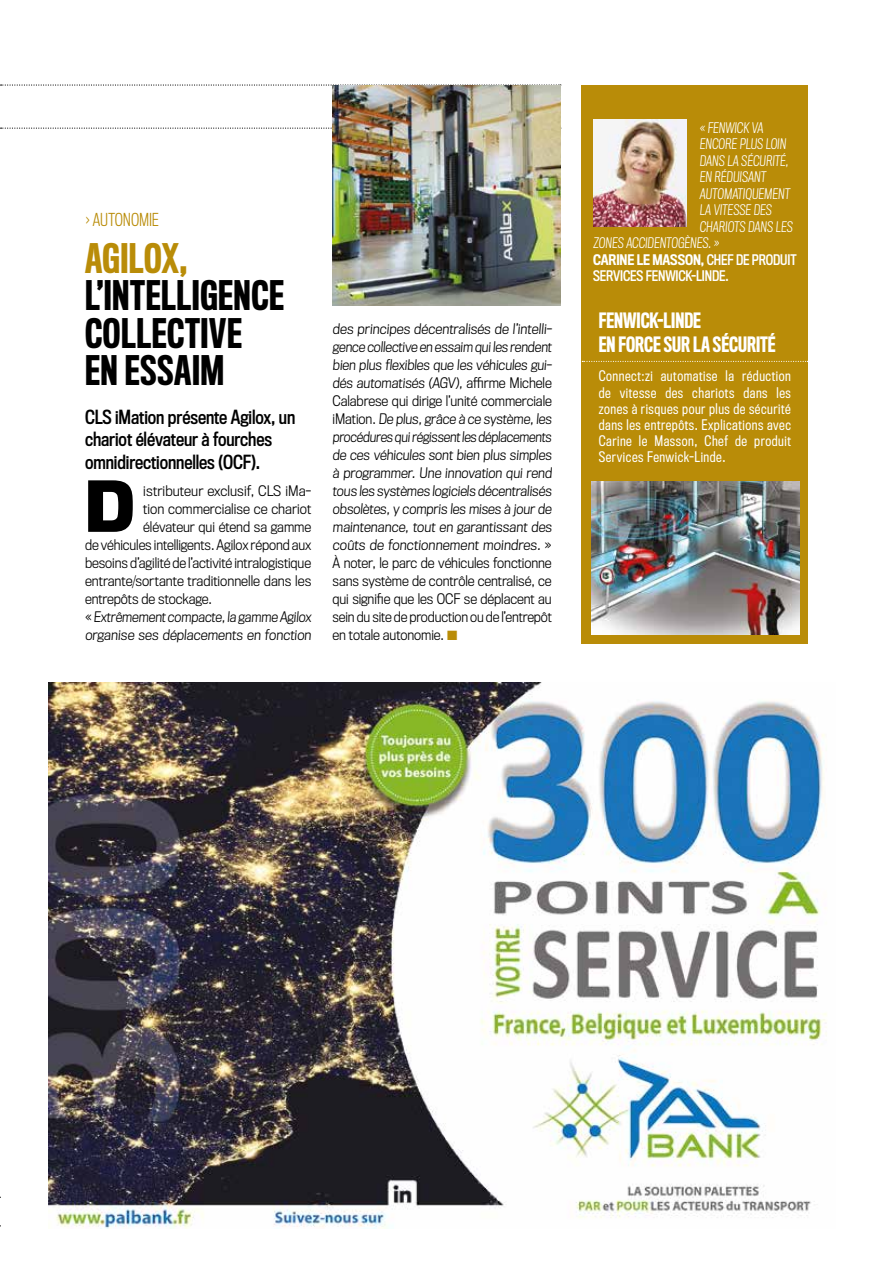
<style>
.page{position:relative;width:893px;height:1263px;background:#fff}
.page>*{position:absolute;margin:0;border:0;box-sizing:border-box;transform-origin:0 0}
.t1{font:700 64.95px "Titling Gothic FB Narrow";color:#000}
.t2{font:500 37.5px/37.5px "Titling Gothic FB Comp";letter-spacing:.015em;color:#000}
.t3{font:500 37.5px "Titling Gothic FB Comp";letter-spacing:.01em;color:#b98c08}
.t4{font:500 19.5px/24px "Titling Gothic FB Comp";color:#fff}
.t5{font:18px/22.5px "Titling Gothic FB Cond Standard";letter-spacing:-.005em;color:#000}
.t6{font:300 16.5px "Titling Gothic FB Cond";letter-spacing:-.005em;color:#b98c08}
.t7{font:300 13.5px/18px "Titling Gothic FB Narrow";letter-spacing:-.005em;color:#000}
.t8{font:13.5px/16.2px "Titling Gothic FB Cond";letter-spacing:.04em;color:#fff;text-align:justify}
.t9{font:300 13.5px "Titling Gothic FB Cond";color:#fff}
.t10{font:500 13.5px "Titling Gothic FB Cond";letter-spacing:-.01em;color:#fff}
.t11{font:13.5px "Titling Gothic FB Cond Standard";letter-spacing:-.01em;color:#fff}
.s1{font-family:"Titling Gothic FB Cond Standard";font-weight:400}
.s2{color:#b98c08}
</style>
<div class="page">
<svg style="left:1px;top:84px;width:560px;height:2px"></svg>
<svg style="left:1px;top:128px;width:560px;height:1px"></svg>
<div style="left:582px;top:85px;width:226px;height:558px;background:#b98c08"></div>
<svg style="left:582px;top:361px;width:226px;height:1px"></svg>
<img style="left:591px;top:482px;width:208px;height:153px">
<img style="left:593px;top:119px;width:94px;height:107px">
<img style="left:333px;top:85px;width:227px;height:220px">
<img style="left:49px;top:682px;width:778px;height:546px">
<p class="t6" style="left:86px;top:210px;width:74px">› AUTONOMIE</p>
<h2 class="t3" style="left:85px;top:237px;width:104px">AGILOX,</h2>
<h2 class="t2" style="left:85px;top:278px;width:200px">L’INTELLIGENCE<br>COLLECTIVE<br>EN ESSAIM</h2>
<h3 class="t5" style="left:85px;top:406px;width:212px">CLS iMation présente Agilox, un chariot élévateur à fourches omnidirectionnelles (OCF).</h3>
<h1 class="t1" style="left:85px;top:469px;width:51px">D</h1>
<p class="t7" style="left:143px;top:482px;width:169px">istributeur exclusif, CLS iMa-</p>
<p class="t7" style="left:143px;top:500px;width:169px">tion commercialise ce chariot</p>
<p class="t7" style="left:143px;top:518px;width:170px">élévateur qui étend sa gamme</p>
<p class="t7" style="left:85px;top:536px;width:228px">de véhicules intelligents. Agilox répond aux</p>
<p class="t7" style="left:85px;top:554px;width:228px">besoins d’agilité de l’activité intralogistique</p>
<p class="t7" style="left:85px;top:572px;width:228px">entrante/sortante traditionnelle dans les</p>
<p class="t7" style="left:85px;top:590px;width:129px">entrepôts de stockage.</p>
<p class="t7" style="left:85px;top:608px;width:229px">« Extrêmement compacte, la gamme Agilox</p>
<p class="t7" style="left:85px;top:626px;width:229px">organise ses déplacements en fonction</p>
<p class="t9" style="left:699px;top:120px;width:67px">« FENWICK VA</p>
<p class="t9" style="left:699px;top:136px;width:89px">ENCORE PLUS LOIN</p>
<p class="t9" style="left:699px;top:153px;width:92px">DANS LA SÉCURITÉ,</p>
<p class="t9" style="left:699px;top:169px;width:69px">EN RÉDUISANT</p>
<p class="t9" style="left:699px;top:186px;width:93px">AUTOMATIQUEMENT</p>
<p class="t9" style="left:699px;top:202px;width:75px">LA VITESSE DES</p>
<p class="t9" style="left:699px;top:219px;width:96px">CHARIOTS DANS LES</p>
<p class="t9" style="left:593px;top:235px;width:129px">ZONES ACCIDENTOGÈNES. »</p>
<p class="t10" style="left:593px;top:252px;width:205px">CARINE LE MASSON, <span class="s1">CHEF DE PRODUIT</span></p>
<p class="t11" style="left:593px;top:268px;width:137px">SERVICES FENWICK-LINDE.</p>
<p class="t7" style="left:333px;top:320px;width:222px">des principes décentralisés de l’intelli&shy;gence collective en essaim quiles rendent bien plus flexibles que les véhicules gui&shy;dés automatisés (AGV), affirme Michele Calabrese qui dirige l’unité commerciale iMation. De plus, grâce à ce système, les procédures quirégissent les déplacements de ces véhicules sont bien plus simples à programmer. Une innovation qui rend tous les systèmes logiciels décentralisés obsolètes, y compris les mises à jour de maintenance, tout en garantissant des coûts de fonctionnement moindres. » À noter, le parc de véhicules fonctionne sans système de contrôle centralisé, ce qui signifie que les OCF se déplacent au sein du site de production ou de l’entrepôt en totale autonomie. <span class="s2">■</span></p>
<h3 class="t4" style="left:599px;top:309px;width:178px">FENWICK-LINDE<br>EN FORCE SUR LA SÉCURITÉ</h3>
<p class="t8" style="left:599px;top:368px;width:194px">Connect:zi automatise la réduction de vitesse des chariots dans les zones à risques pour plus de sécurité dans les entrepôts. Explications avec Carine le Masson, Chef de produit Services Fenwick-Linde.</p>
</div>
